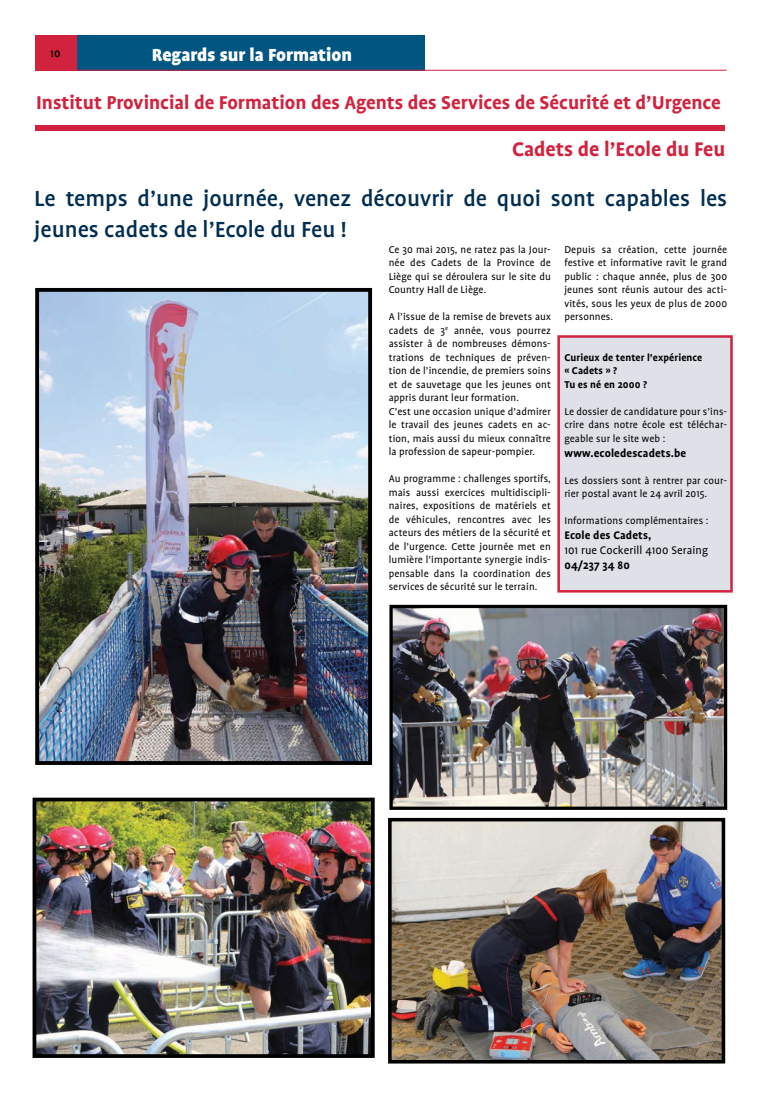
<style>
.page{position:relative;width:762px;height:1099px;background:#fff}
.page>*{position:absolute;margin:0;border:0;box-sizing:border-box;transform-origin:0 0}
.t1{font:500 25px/30px "Profile OT";color:#002e52}
.t2{font:700 22.5px "Profile OT";color:#d1223e}
.t3{font:700 21.25px "Profile OT";color:#d1223e}
.t4{font:900 20px "Profile OT";color:#fff}
.t5{font:700 12.5px "Profile OT";letter-spacing:.01em;color:#000}
.t6{font:12.5px "Profile OT";letter-spacing:.01em;color:#000}
.t7{font:500 12.5px "Profile OT";color:#000}
.t8{font:11.25px/13.5px "Profile OT";letter-spacing:.01em;color:#000;text-align:justify}
.t9{font:700 11.25px/13.5px "Profile OT";letter-spacing:.01em;color:#000}
</style>
<div class="page">
<div style="left:557px;top:335px;width:176px;height:257px;background:#dfe1e8;border:2px solid #d1223e"></div>
<div style="left:76px;top:35px;width:349px;height:36px;background:#005581"></div>
<div style="left:35px;top:35px;width:42px;height:36px;background:#d1223e"></div>
<hr style="left:70px;top:70px;width:656px;height:1px;background:#d1223e">
<div style="left:35px;top:126px;width:690px;height:5px;background:#d1223e"></div>
<img style="left:38px;top:802px;width:332px;height:250px">
<div style="left:33px;top:797px;width:342px;height:260px;border:4px solid #000"></div>
<img style="left:393px;top:822px;width:327px;height:236px">
<div style="left:388px;top:817px;width:337px;height:246px;border:4px solid #000"></div>
<img style="left:40px;top:293px;width:327px;height:467px">
<div style="left:35px;top:288px;width:337px;height:477px;border:4px solid #000"></div>
<img style="left:393px;top:608px;width:330px;height:197px">
<div style="left:389px;top:604px;width:338px;height:205px;border:3px solid #000"></div>
<p class="t7" style="left:50px;top:46px;width:12px">10</p>
<h3 class="t4" style="left:152px;top:43px;width:202px">Regards sur la Formation</h3>
<h3 class="t3" style="left:36px;top:90px;width:686px">Institut Provincial de Formation des Agents des Services de Sécurité et d’Urgence</h3>
<h2 class="t2" style="left:512px;top:137px;width:215px">Cadets de l’Ecole du Feu</h2>
<h1 class="t1" style="left:34px;top:184px;width:694px">Le temps d’une journée, venez découvrir de quoi sont capables les jeunes cadets de l’Ecole du Feu !</h1>
<p class="t8" style="left:389px;top:243px;width:164px">Ce 30 mai 2015, ne ratez pas la Jour&shy;née des Cadets de la Province de Liège qui se déroulera sur le site du Country Hall de Liège.</p>
<p class="t8" style="left:389px;top:310px;width:164px;text-align:left">A l’issue de la remise de brevets aux cadets de 3<sup>e</sup> année, vous pourrez assister à de nombreuses démons&shy;trations de techniques de préven&shy;tion de l’incendie, de premiers soins et de sauvetage que les jeunes ont appris durant leur formation.<br>C’est une occasion unique d’admirer le travail des jeunes cadets en ac&shy;tion, mais aussi du mieux connaître la profession de sapeur-pompier.</p>
<p class="t8" style="left:389px;top:472px;width:164px">Au programme : challenges sportifs, mais aussi exercices multidiscipli&shy;naires, expositions de matériels et de véhicules, rencontres avec les acteurs des métiers de la sécurité et de l’urgence. Cette journée met en lumière l’importante synergie indis&shy;pensable dans la coordination des services de sécurité sur le terrain.</p>
<p class="t8" style="left:564px;top:243px;width:164px">Depuis sa création, cette journée festive et informative ravit le grand public : chaque année, plus de 300 jeunes sont réunis autour des acti&shy;vités, sous les yeux de plus de 2000 personnes.</p>
<p class="t9" style="left:564px;top:351px;width:139px">Curieux de tenter l’expérience « Cadets » ?<br>Tu es né en 2000 ?</p>
<p class="t8" style="left:564px;top:405px;width:164px">Le dossier de candidature pour s’ins&shy;crire dans notre école est téléchar&shy;geable sur le site web :</p>
<p class="t5" style="left:564px;top:446px;width:123px">www.ecoledescadets.be</p>
<p class="t8" style="left:564px;top:474px;width:164px">Les dossiers sont à rentrer par cour&shy;rier postal avant le 24 avril 2015.</p>
<p class="t8" style="left:564px;top:514px;width:145px">Informations complémentaires :</p>
<p class="t5" style="left:564px;top:528px;width:88px">Ecole des Cadets,</p>
<p class="t6" style="left:564px;top:543px;width:145px">101 rue Cockerill 4100 Seraing</p>
<p class="t5" style="left:564px;top:558px;width:67px">04/237 34 80</p>
</div>
